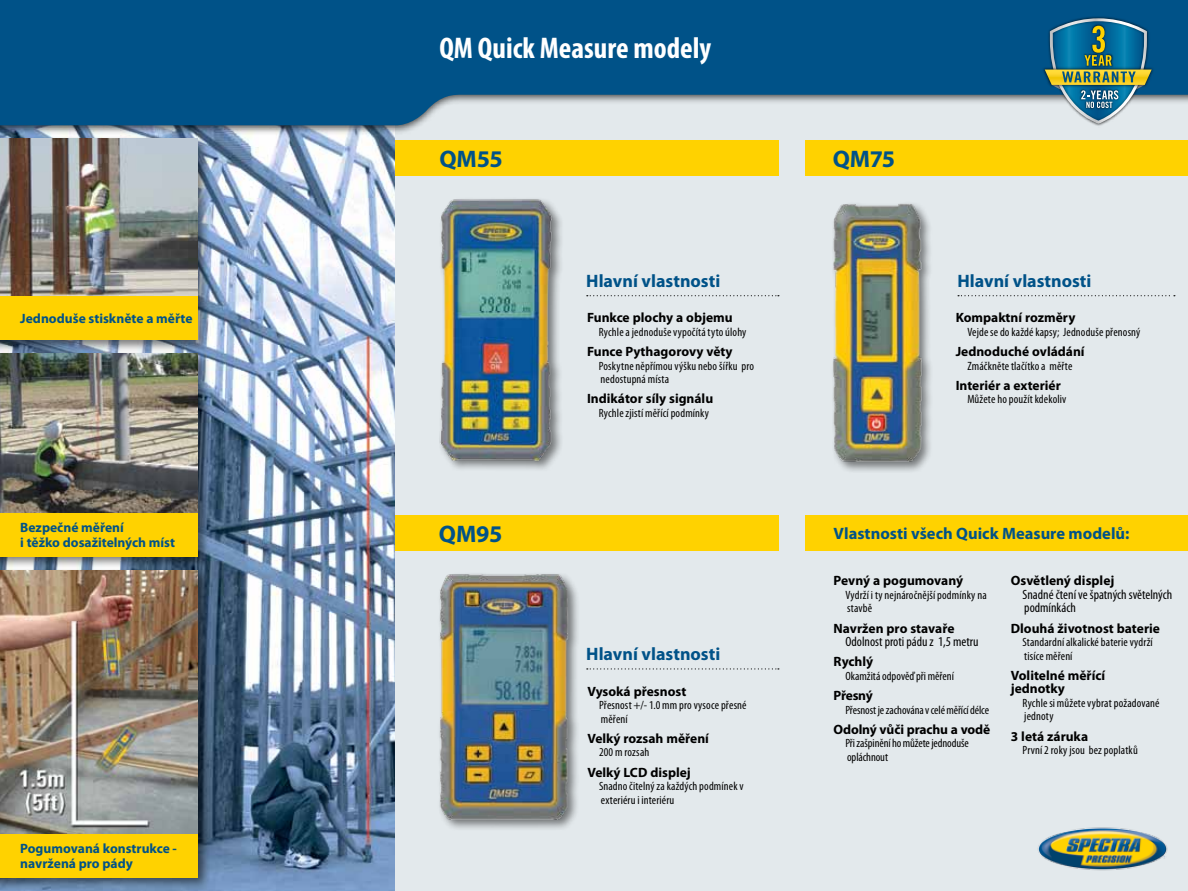
<style>
.page{position:relative;width:1188px;height:891px;background:#fff}
.page>*{position:absolute;margin:0;border:0;box-sizing:border-box;transform-origin:0 0}
.t1{font:700 condensed 30px "Myriad Pro";color:#fff}
.t2{font:700 24px "Myriad Pro";letter-spacing:-.01em;color:#005288}
.t3{font:700 18px "Myriad Pro";color:#005288}
.t4{font:700 16.5px "Myriad Pro";color:#005288}
.t5{font:700 13.5px/13.5px "Myriad Pro";color:#000}
.t6{font:700 13.5px/14.9px "Myriad Pro";color:#005288}
.t7{font:condensed 13.5px/13.5px "Myriad Pro";color:#000}
.t8{font:condensed 12px/13.5px "Myriad Pro";letter-spacing:.01em;color:#000}
.t9{font:condensed 12px/13.5px "Myriad Pro";letter-spacing:-.01em;color:#000}
</style>
<div class="page">
<div style="left:0;top:91px;width:1188px;height:800px;background:#e3e9ec"></div>
<div style="left:394px;top:140px;width:384px;height:35px;background:#ffd200"></div>
<div style="left:392px;top:515px;width:386px;height:35px;background:#ffd200"></div>
<img style="left:210px;top:135px;width:185px;height:756px">
<div style="left:0;top:135px;width:211px;height:218px;background:#000;opacity:.5"></div>
<img style="left:0;top:139px;width:198px;height:157px">
<div style="left:0;top:296px;width:198px;height:44px;background:#ffd200"></div>
<div style="left:0;top:350px;width:210px;height:220px;background:#000;opacity:.5"></div>
<img style="left:0;top:353px;width:198px;height:160px">
<div style="left:0;top:513px;width:198px;height:43px;background:#ffd200"></div>
<div style="left:0;top:567px;width:210px;height:324px;background:#000;opacity:.5"></div>
<img style="left:0;top:571px;width:198px;height:263px">
<div style="left:0;top:834px;width:198px;height:44px;background:#ffd200"></div>
<svg style="left:587px;top:295px;width:192px;height:1px"></svg>
<img style="left:1038px;top:827px;width:130px;height:44px">
<div style="left:0;top:0;width:1188px;height:135px;background:#000;opacity:.75"></div>
<svg style="left:0;top:0;width:1188px;height:126px;background:#1f6694"></svg>
<div style="left:806px;top:140px;width:382px;height:35px;background:#ffd200"></div>
<div style="left:806px;top:515px;width:382px;height:35px;background:#ffd200"></div>
<svg style="left:958px;top:295px;width:217px;height:1px"></svg>
<img style="left:833px;top:203px;width:97px;height:268px">
<img style="left:439px;top:199px;width:123px;height:270px">
<svg style="left:587px;top:668px;width:192px;height:2px"></svg>
<img style="left:439px;top:573px;width:139px;height:256px">
<img style="left:1046px;top:15px;width:105px;height:113px">
<img style="left:1041px;top:66px;width:115px;height:23px">
<svg style="left:1045px;top:18px;width:107px;height:106px;background:#598d93"></svg>
<p class="t6" style="left:20px;top:311px;width:174px">Jednoduše stiskněte a měřte</p>
<p class="t6" style="left:20px;top:520px;width:156px">Bezpečné měření<br>i těžko dosažitelných míst</p>
<p class="t6" style="left:20px;top:841px;width:158px">Pogumovaná konstrukce - navržená pro pády</p>
<h1 class="t1" style="left:440px;top:30px;width:273px">QM Quick Measure modely</h1>
<h2 class="t2" style="left:440px;top:143px;width:65px">QM55</h2>
<h2 class="t2" style="left:833px;top:143px;width:64px">QM75</h2>
<h3 class="t3" style="left:586px;top:269px;width:136px">Hlavní vlastnosti</h3>
<h3 class="t3" style="left:957px;top:269px;width:136px">Hlavní vlastnosti</h3>
<p class="t5" style="left:587px;top:311px;width:147px">Funkce plochy a objemu</p>
<p class="t8" style="left:599px;top:325px;width:149px">Rychle a jednoduše vypočítá tyto úlohy</p>
<p class="t5" style="left:587px;top:344px;width:147px">Funce Pythagorovy věty</p>
<p class="t8" style="left:599px;top:359px;width:157px">Poskytne něpřímou výšku nebo šířku pro nedostupná místa</p>
<p class="t5" style="left:587px;top:392px;width:128px">Indikátor síly signálu</p>
<p class="t8" style="left:599px;top:406px;width:112px">Rychle zjistí měřící podmínky</p>
<p class="t5" style="left:956px;top:311px;width:121px">Kompaktní rozměry</p>
<p class="t8" style="left:967px;top:325px;width:174px">Vejde se do každé kapsy; Jednoduše přenosný</p>
<p class="t5" style="left:956px;top:344px;width:130px">Jednoduché ovládání</p>
<p class="t8" style="left:967px;top:359px;width:107px">Zmáčkněte tlačítko a měřte</p>
<p class="t5" style="left:956px;top:378px;width:107px">Interiér a exteriér</p>
<p class="t8" style="left:967px;top:393px;width:100px">Můžete ho použít kdekoliv</p>
<h2 class="t2" style="left:439px;top:519px;width:65px">QM95</h2>
<h3 class="t4" style="left:834px;top:522px;width:297px">Vlastnosti všech Quick Measure modelů:</h3>
<h3 class="t3" style="left:586px;top:642px;width:136px">Hlavní vlastnosti</h3>
<p class="t5" style="left:587px;top:684px;width:100px">Vysoká přesnost</p>
<p class="t8" style="left:599px;top:698px;width:149px">Přesnost +/- 1.0 mm pro vysoce přesné měření</p>
<p class="t5" style="left:587px;top:731px;width:123px">Velký rozsah měření</p>
<p class="t8" style="left:599px;top:745px;width:52px">200 m rozsah</p>
<p class="t5" style="left:587px;top:765px;width:105px">Velký LCD displej</p>
<p class="t8" style="left:599px;top:779px;width:146px">Snadno čitelný za každých podmínek v exteriéru i interiéru</p>
<p class="t5" style="left:834px;top:574px;width:131px">Pevný a pogumovaný</p>
<p class="t8" style="left:845px;top:588px;width:143px">Vydrží i ty nejnáročnější podmínky na stavbě</p>
<p class="t5" style="left:834px;top:621px;width:122px">Navržen pro stavaře</p>
<p class="t7" style="left:845px;top:635px;width:135px">Odolnost proti pádu z 1,5 metru</p>
<p class="t5" style="left:834px;top:655px;width:41px">Rychlý</p>
<p class="t8" style="left:845px;top:669px;width:110px">Okamžitá odpověď při měření</p>
<p class="t5" style="left:834px;top:688px;width:41px">Přesný</p>
<p class="t9" style="left:845px;top:703px;width:145px">Přesnost je zachována v celé měřící délce</p>
<p class="t5" style="left:834px;top:722px;width:158px">Odolný vůči prachu a vodě</p>
<p class="t9" style="left:845px;top:736px;width:125px">Při zašpinění ho můžete jednoduše opláchnout</p>
<p class="t5" style="left:1011px;top:574px;width:105px">Osvětlený displej</p>
<p class="t7" style="left:1023px;top:587px;width:151px">Snadné čtení ve špatných světelných podmínkách</p>
<p class="t5" style="left:1011px;top:621px;width:151px">Dlouhá životnost baterie</p>
<p class="t8" style="left:1023px;top:635px;width:132px">Standardní alkalické baterie vydrží tisíce měření</p>
<p class="t5" style="left:1011px;top:668px;width:96px">Volitelné měřící jednotky</p>
<p class="t8" style="left:1023px;top:696px;width:139px">Rychle si můžete vybrat požadované jednoty</p>
<p class="t5" style="left:1011px;top:729px;width:79px">3 letá záruka</p>
<p class="t8" style="left:1023px;top:743px;width:117px">První 2 roky jsou bez poplatků</p>
</div>
